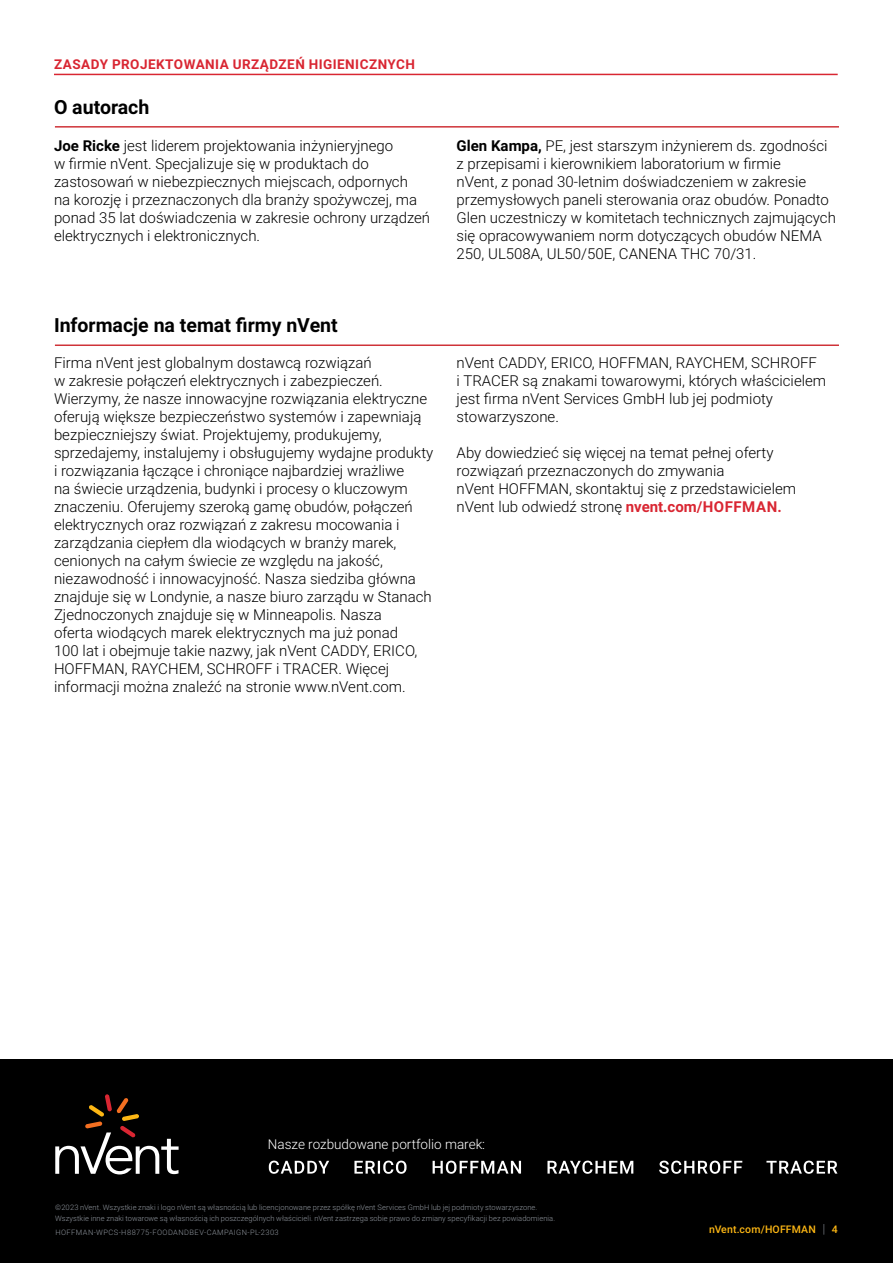
<style>
.page{position:relative;width:893px;height:1263px;background:#fff}
.page>*{position:absolute;margin:0;border:0;box-sizing:border-box;transform-origin:0 0}
.t1{font:700 19.5px "Roboto";color:#000}
.t2{font:300 15px/18px "Roboto";color:#000}
.t3{font:700 13.5px "Roboto";letter-spacing:.035em;color:#d92632}
.t4{font:300 13.5px "Roboto";color:#fff}
.t5{font:500 10.5px "Roboto";letter-spacing:.015em;color:#fdb714}
.t6{font:300 7.5px/10.5px "Roboto";letter-spacing:.01em;color:#90969e}
.t7{font:300 7.5px "Roboto";letter-spacing:.055em;color:#90969e}
.s1{font-weight:700}
.s2{font-weight:700;color:#d92632}
.s3{font-weight:300;font-size:12.6px;color:#90969e}
</style>
<div class="page">
<div style="left:0;top:1059px;width:893px;height:204px;background:#000"></div>
<svg style="left:269px;top:1160px;width:568px;height:14px"></svg>
<svg style="left:55px;top:1094px;width:124px;height:80px"></svg>
<hr style="left:55px;top:126px;width:784px;height:2px;background:#cf3339">
<hr style="left:55px;top:344px;width:784px;height:2px;background:#cf3339">
<hr style="left:54px;top:74px;width:784px;height:1px;background:#d92632">
<p class="t3" style="left:54px;top:55px;width:362px">ZASADY PROJEKTOWANIA URZĄDZEŃ HIGIENICZNYCH</p>
<h1 class="t1" style="left:54px;top:93px;width:97px">O autorach</h1>
<p class="t2" style="left:54px;top:136px;width:378px"><span class="s1">Joe Ricke</span> jest liderem projektowania inżynieryjnego<br>w firmie nVent. Specjalizuje się w produktach do zastosowań w niebezpiecznych miejscach, odpornych<br>na korozję i przeznaczonych dla branży spożywczej, ma ponad 35 lat doświadczenia w zakresie ochrony urządzeń elektrycznych i elektronicznych.</p>
<p class="t2" style="left:457px;top:136px;width:381px"><span class="s1">Glen Kampa,</span> PE, jest starszym inżynierem ds. zgodności z przepisami i kierownikiem laboratorium w firmie<br>nVent, z ponad 30-letnim doświadczeniem w zakresie przemysłowych paneli sterowania oraz obudów. Ponadto Glen uczestniczy w komitetach technicznych zajmujących się opracowywaniem norm dotyczących obudów NEMA 250, UL508A, UL50/50E, CANENA THC 70/31.</p>
<h1 class="t1" style="left:54px;top:312px;width:285px">Informacje na temat firmy nVent</h1>
<p class="t2" style="left:54px;top:353px;width:381px">Firma nVent jest globalnym dostawcą rozwiązań<br>w zakresie połączeń elektrycznych i zabezpieczeń.<br>Wierzymy, że nasze innowacyjne rozwiązania elektryczne oferują większe bezpieczeństwo systemów i zapewniają bezpieczniejszy świat. Projektujemy, produkujemy, sprzedajemy, instalujemy i obsługujemy wydajne produkty i rozwiązania łączące i chroniące najbardziej wrażliwe<br>na świecie urządzenia, budynki i procesy o kluczowym znaczeniu. Oferujemy szeroką gamę obudów, połączeń elektrycznych oraz rozwiązań z zakresu mocowania i zarządzania ciepłem dla wiodących w branży marek, cenionych na całym świecie ze względu na jakość, niezawodność i innowacyjność. Nasza siedziba główna znajduje się w Londynie, a nasze biuro zarządu w Stanach Zjednoczonych znajduje się w Minneapolis. Nasza<br>oferta wiodących marek elektrycznych ma już ponad<br>100 lat i obejmuje takie nazwy, jak nVent CADDY, ERICO, HOFFMAN, RAYCHEM, SCHROFF i TRACER. Więcej informacji można znaleźć na stronie www.nVent.com.</p>
<p class="t2" style="left:457px;top:353px;width:371px">nVent CADDY, ERICO, HOFFMAN, RAYCHEM, SCHROFF<br>i TRACER są znakami towarowymi, których właścicielem jest firma nVent Services GmbH lub jej podmioty stowarzyszone.</p>
<p class="t2" style="left:457px;top:443px;width:341px">Aby dowiedzieć się więcej na temat pełnej oferty rozwiązań przeznaczonych do zmywania<br>nVent HOFFMAN, skontaktuj się z przedstawicielem nVent lub odwiedź stronę <span class="s2">nvent.com/HOFFMAN.</span></p>
<p class="t4" style="left:268px;top:1134px;width:219px">Nasze rozbudowane portfolio marek:</p>
<p class="t6" style="left:55px;top:1202px;width:501px">©2023 nVent. Wszystkie znaki i logo nVent są własnością lub licencjonowane przez spółkę nVent Services GmbH lub jej podmioty stowarzyszone.<br>Wszystkie inne znaki towarowe są własnością ich poszczególnych właścicieli. nVent zastrzega sobie prawo do zmiany specyfikacji bez powiadomienia.</p>
<p class="t7" style="left:55px;top:1227px;width:108px">HOFFMAN-WPCS-H88775-Foodand</p>
<p class="t6" style="left:189px;top:1227px;width:29px">Bev-Campaign</p>
<p class="t6" style="left:248px;top:1227px;width:33px">-PL-2303</p>
<p class="t5" style="left:709px;top:1222px;width:130px">nVent.com/HOFFMAN <span class="s3">|</span> 4</p>
</div>
